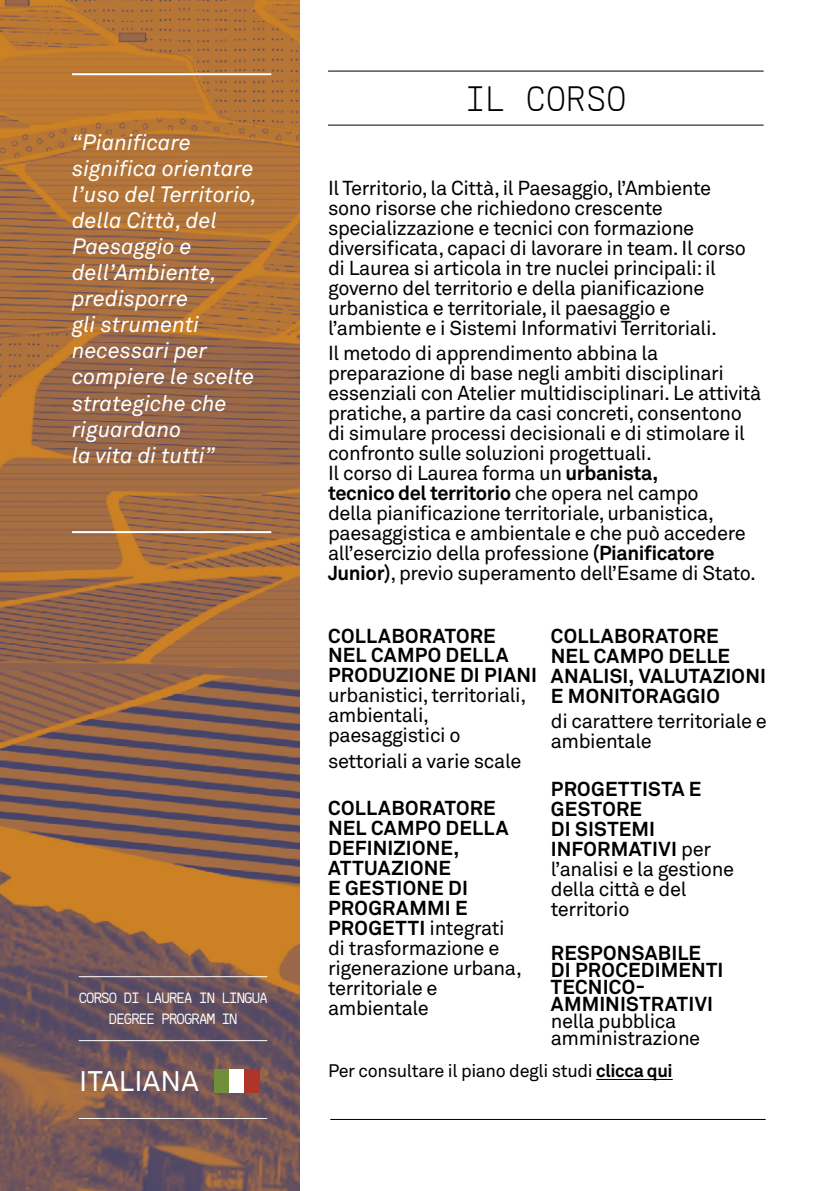
<style>
.page{position:relative;width:840px;height:1191px;background:#fff}
.page>*{position:absolute;margin:0;border:0;box-sizing:border-box;transform-origin:0 0}
.t1{font:300 38px "Klartext Mono";letter-spacing:.01em;color:#000}
.t2{font:28px "Akkurat Std";letter-spacing:.01em;color:#fff}
.t3{font:italic 22px/26px "Akkurat Std";color:#fff}
.t4{font:20px/20px "Akkurat Std";letter-spacing:-.02em;color:#000}
.t5{font:700 20px/20px "Akkurat Std";letter-spacing:.01em;color:#000}
.t6{font:18px "Akkurat Std";letter-spacing:-.02em;color:#000}
.t7{font:16px/21px "Klartext Mono";letter-spacing:-.05em;color:#fff;text-align:center}
.s1{font-weight:700}
.s2{font-weight:400}
</style>
<div class="page">
<img style="left:0;top:0;width:299px;height:1191px">
<hr style="left:72px;top:73px;width:199px;height:2px;background:#fff">
<hr style="left:328px;top:125px;width:435px;height:1px;background:#000">
<hr style="left:328px;top:71px;width:435px;height:1px;background:#000">
<hr style="left:72px;top:531px;width:199px;height:2px;background:#fff">
<hr style="left:330px;top:1119px;width:435px;height:1px;background:#000">
<hr style="left:596px;top:1079px;width:76px;height:1px;background:#000">
<hr style="left:79px;top:976px;width:188px;height:1px;background:#fff">
<hr style="left:79px;top:1040px;width:188px;height:1px;background:#fff">
<hr style="left:79px;top:1118px;width:188px;height:1px;background:#fff">
<div style="left:214px;top:1069px;width:15px;height:23px;background:#718e3b"></div>
<div style="left:229px;top:1069px;width:15px;height:23px;background:#fff"></div>
<div style="left:244px;top:1069px;width:15px;height:23px;background:#af352b"></div>
<p class="t3" style="left:72px;top:130px;width:186px">“Pianificare significa orientare l’uso del Territorio, della Città, del<br>Paesaggio e dell’Ambiente, predisporre<br>gli strumenti necessari per compiere le scelte strategiche che riguardano<br>la vita di tutti”</p>
<p class="t7" style="left:79px;top:986px;width:190px">CORSO DI LAUREA IN LINGUA<br>DEGREE PROGRAM IN</p>
<h2 class="t2" style="left:79px;top:1064px;width:121px">ITALIANA</h2>
<h1 class="t1" style="left:465px;top:76px;width:162px">IL CORSO</h1>
<p class="t4" style="left:328px;top:178px;width:419px">Il Territorio, la Città, il Paesaggio, l’Ambiente sono risorse che richiedono crescente specializzazione e tecnici con formazione diversificata, capaci di lavorare in team. Il corso di Laurea si articola in tre nuclei principali: il governo del territorio e della pianificazione urbanistica e territoriale, il paesaggio e l’ambiente e i Sistemi Informativi Territoriali.</p>
<p class="t4" style="left:328px;top:343px;width:434px">Il metodo di apprendimento abbina la preparazione di base negli ambiti disciplinari essenziali con Atelier multidisciplinari. Le attività pratiche, a partire da casi concreti, consentono di simulare processi decisionali e di stimolare il confronto sulle soluzioni progettuali.<br>Il corso di Laurea forma un <span class="s1">urbanista,<br>tecnico del territorio</span> che opera nel campo<br>della pianificazione territoriale, urbanistica, paesaggistica e ambientale e che può accedere all’esercizio della professione <span class="s1">(Pianificatore Junior)</span>, previo superamento dell’Esame di Stato.</p>
<p class="t5" style="left:328px;top:625px;width:210px">COLLABORATORE<br>NEL CAMPO DELLA<br>PRODUZIONE DI PIANI</p>
<p class="t4" style="left:328px;top:685px;width:199px">urbanistici, territoriali, ambientali, paesaggistici o</p>
<p class="t4" style="left:328px;top:751px;width:195px">settoriali a varie scale</p>
<p class="t5" style="left:328px;top:798px;width:195px">COLLABORATORE<br>NEL CAMPO DELLA<br>DEFINIZIONE,<br>ATTUAZIONE<br>E GESTIONE DI<br>PROGRAMMI E<br>PROGETTI <span class="s2">integrati di trasformazione e rigenerazione urbana, territoriale e ambientale</span></p>
<p class="t5" style="left:550px;top:625px;width:216px">COLLABORATORE<br>NEL CAMPO DELLE<br>ANALISI, VALUTAZIONI<br>E MONITORAGGIO</p>
<p class="t4" style="left:550px;top:711px;width:217px">di carattere territoriale e ambientale</p>
<p class="t4" style="left:550px;top:779px;width:185px"><span class="s1">PROGETTISTA E<br>GESTORE<br>DI SISTEMI<br>INFORMATIVI</span> per l’analisi e la gestione della città e del territorio</p>
<p class="t5" style="left:550px;top:944px;width:174px;line-height:17px">RESPONSABILE<br>DI PROCEDIMENTI<br>TECNICO-<br>AMMINISTRATIVI</p>
<p class="t4" style="left:550px;top:1012px;width:151px;line-height:17px">nella pubblica amministrazione</p>
<p class="t6" style="left:328px;top:1060px;width:346px">Per consultare il piano degli studi <span class="s1">clicca qui</span></p>
</div>
